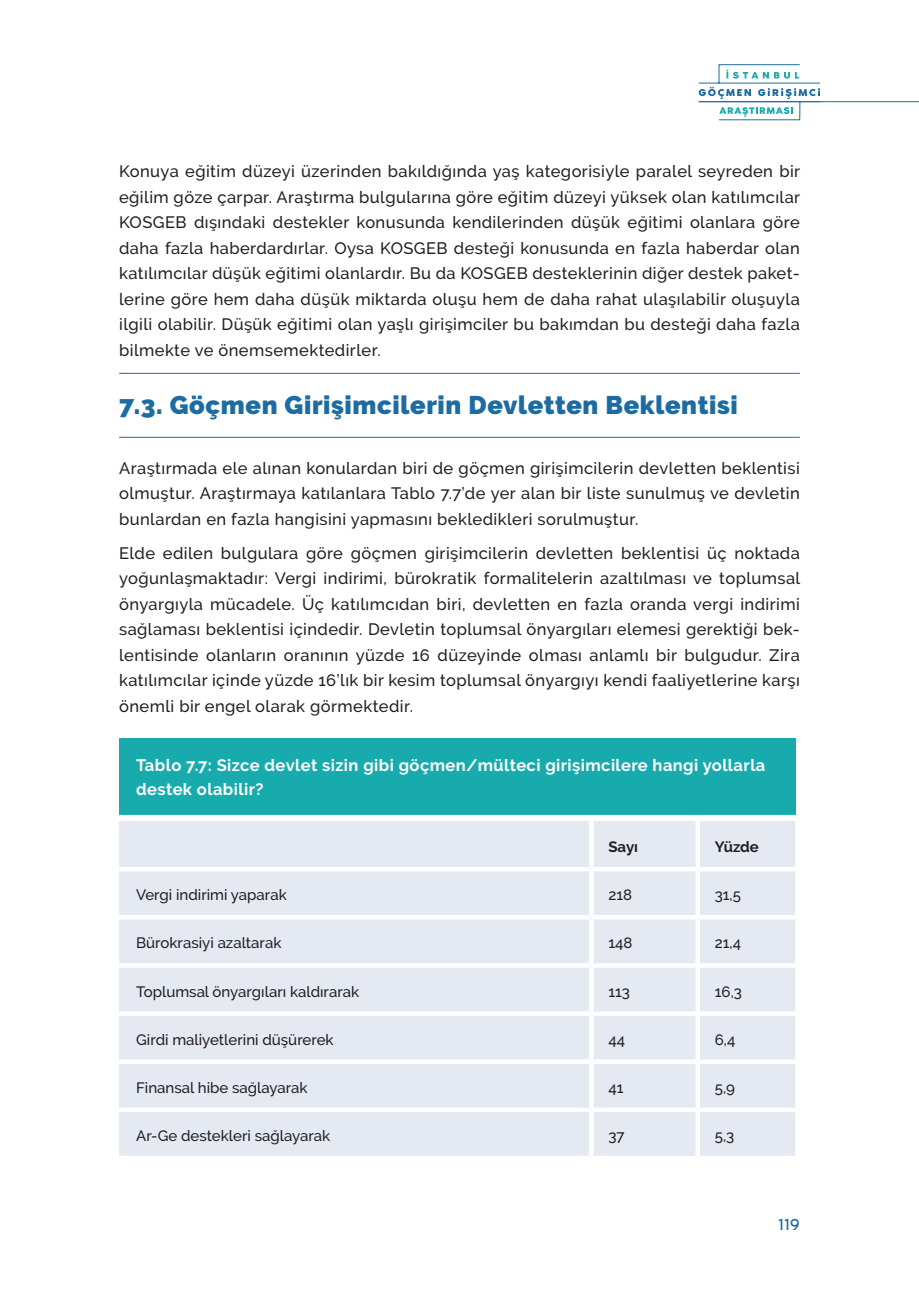
<style>
.page{position:relative;width:919px;height:1289px;background:#fff}
.page>*{position:absolute;margin:0;border:0;box-sizing:border-box;transform-origin:0 0}
.t1{font:900 25.5px "Raleway";letter-spacing:.025em;color:#1c6ba2}
.t2{font:500 16.5px/25.5px "Raleway";letter-spacing:.025em;color:#231f20;text-align:justify}
.t3{font:700 16.5px/24.8px "Raleway";letter-spacing:.025em;color:#fff}
.t4{font:16.5px "Noir Pro";color:#1c6ba2}
.t5{font:500 15px "Raleway";color:#231f20}
.t6{font:700 15px "Raleway";color:#231f20}
</style>
<div class="page">
<hr style="left:719px;top:64px;width:80px;height:1px;background:#1c6ba2">
<svg style="left:698px;top:65px;width:122px;height:55px"></svg>
<hr style="left:698px;top:101px;width:220px;height:1px;background:#1c6ba2">
<hr style="left:119px;top:437px;width:680px;height:1px;background:#1c6ba2">
<hr style="left:119px;top:373px;width:680px;height:1px;background:#1c6ba2">
<div style="left:119px;top:738px;width:676px;height:78px;background:#17abae"></div>
<hr style="left:119px;top:814px;width:680px;height:3px;background:#fff">
<div style="left:119px;top:821px;width:676px;height:334px;background:#e4e9f2"></div>
<hr style="left:589px;top:821px;width:4px;height:45px;background:#fff">
<div style="left:695px;top:821px;width:5px;height:45px;background:#fff"></div>
<div style="left:119px;top:866px;width:472px;height:5px;background:#fff"></div>
<div style="left:591px;top:866px;width:106px;height:5px;background:#fff"></div>
<hr style="left:589px;top:871px;width:4px;height:44px;background:#fff">
<div style="left:697px;top:866px;width:102px;height:5px;background:#fff"></div>
<div style="left:695px;top:871px;width:5px;height:44px;background:#fff"></div>
<hr style="left:119px;top:915px;width:472px;height:4px;background:#fff">
<hr style="left:591px;top:915px;width:106px;height:4px;background:#fff">
<hr style="left:589px;top:919px;width:4px;height:44px;background:#fff">
<hr style="left:697px;top:915px;width:102px;height:4px;background:#fff">
<div style="left:695px;top:919px;width:5px;height:44px;background:#fff"></div>
<hr style="left:119px;top:963px;width:472px;height:4px;background:#fff">
<hr style="left:591px;top:963px;width:106px;height:4px;background:#fff">
<hr style="left:589px;top:967px;width:4px;height:44px;background:#fff">
<hr style="left:697px;top:963px;width:102px;height:4px;background:#fff">
<div style="left:695px;top:967px;width:5px;height:44px;background:#fff"></div>
<hr style="left:119px;top:1011px;width:472px;height:4px;background:#fff">
<hr style="left:591px;top:1011px;width:106px;height:4px;background:#fff">
<hr style="left:589px;top:1015px;width:4px;height:44px;background:#fff">
<hr style="left:697px;top:1011px;width:102px;height:4px;background:#fff">
<div style="left:695px;top:1015px;width:5px;height:44px;background:#fff"></div>
<svg style="left:119px;top:1059px;width:472px;height:4px"></svg>
<svg style="left:591px;top:1059px;width:106px;height:4px"></svg>
<hr style="left:589px;top:1063px;width:4px;height:44px;background:#fff">
<svg style="left:697px;top:1059px;width:98px;height:4px"></svg>
<div style="left:695px;top:1063px;width:5px;height:44px;background:#fff"></div>
<div style="left:119px;top:1107px;width:472px;height:5px;background:#fff"></div>
<div style="left:591px;top:1107px;width:106px;height:5px;background:#fff"></div>
<hr style="left:589px;top:1112px;width:4px;height:43px;background:#fff">
<div style="left:697px;top:1107px;width:102px;height:5px;background:#fff"></div>
<div style="left:695px;top:1112px;width:5px;height:43px;background:#fff"></div>
<p class="t2" style="left:119px;top:159px;width:682px">Konuya eğitim düzeyi üzerinden bakıldığında yaş kategorisiyle paralel seyreden bir eğilim göze çarpar. Araştırma bulgularına göre eğitim düzeyi yüksek olan katılımcılar KOSGEB dışındaki destekler konusunda kendilerinden düşük eğitimi olanlara göre daha fazla haberdardırlar. Oysa KOSGEB desteği konusunda en fazla haberdar olan katılımcılar düşük eğitimi olanlardır. Bu da KOSGEB desteklerinin diğer destek paket&shy;lerine göre hem daha düşük miktarda oluşu hem de daha rahat ulaşılabilir oluşuyla ilgili olabilir. Düşük eğitimi olan yaşlı girişimciler bu bakımdan bu desteği daha fazla bilmekte ve önemsemektedirler.</p>
<h1 class="t1" style="left:119px;top:390px;width:620px">7.3. Göçmen Girişimcilerin Devletten Beklentisi</h1>
<p class="t2" style="left:119px;top:455px;width:682px">Araştırmada ele alınan konulardan biri de göçmen girişimcilerin devletten beklentisi olmuştur. Araştırmaya katılanlara Tablo 7.7’de yer alan bir liste sunulmuş ve devletin bunlardan en fazla hangisini yapmasını bekledikleri sorulmuştur.</p>
<p class="t2" style="left:119px;top:540px;width:682px">Elde edilen bulgulara göre göçmen girişimcilerin devletten beklentisi üç noktada yoğunlaşmaktadır: Vergi indirimi, bürokratik formalitelerin azaltılması ve toplumsal önyargıyla mücadele. Üç katılımcıdan biri, devletten en fazla oranda vergi indirimi sağlaması beklentisi içindedir. Devletin toplumsal önyargıları elemesi gerektiği bek&shy;lentisinde olanların oranının yüzde 16 düzeyinde olması anlamlı bir bulgudur. Zira katılımcılar içinde yüzde 16’lık bir kesim toplumsal önyargıyı kendi faaliyetlerine karşı önemli bir engel olarak görmektedir.</p>
<p class="t3" style="left:136px;top:752px;width:630px">Tablo 7.7: Sizce devlet sizin gibi göçmen/mülteci girişimcilere hangi yollarla destek olabilir?</p>
<p class="t6" style="left:608px;top:838px;width:31px">Sayı</p>
<p class="t6" style="left:714px;top:838px;width:46px">Yüzde</p>
<p class="t5" style="left:136px;top:886px;width:152px">Vergi indirimi yaparak</p>
<p class="t5" style="left:608px;top:886px;width:25px">218</p>
<p class="t5" style="left:714px;top:886px;width:28px">31,5</p>
<p class="t5" style="left:136px;top:934px;width:147px">Bürokrasiyi azaltarak</p>
<p class="t5" style="left:608px;top:934px;width:26px">148</p>
<p class="t5" style="left:714px;top:934px;width:28px">21,4</p>
<p class="t5" style="left:136px;top:982px;width:224px">Toplumsal önyargıları kaldırarak</p>
<p class="t5" style="left:608px;top:982px;width:23px">113</p>
<p class="t5" style="left:714px;top:982px;width:29px">16,3</p>
<p class="t5" style="left:136px;top:1030px;width:199px">Girdi maliyetlerini düşürerek</p>
<p class="t5" style="left:608px;top:1030px;width:18px">44</p>
<p class="t5" style="left:714px;top:1030px;width:22px">6,4</p>
<p class="t5" style="left:136px;top:1078px;width:173px">Finansal hibe sağlayarak</p>
<p class="t5" style="left:608px;top:1078px;width:17px">41</p>
<p class="t5" style="left:714px;top:1078px;width:22px">5,9</p>
<p class="t5" style="left:136px;top:1127px;width:196px">Ar-Ge destekleri sağlayarak</p>
<p class="t5" style="left:608px;top:1127px;width:18px">37</p>
<p class="t5" style="left:714px;top:1127px;width:21px">5,3</p>
<p class="t4" style="left:777px;top:1211px;width:24px">119</p>
</div>
